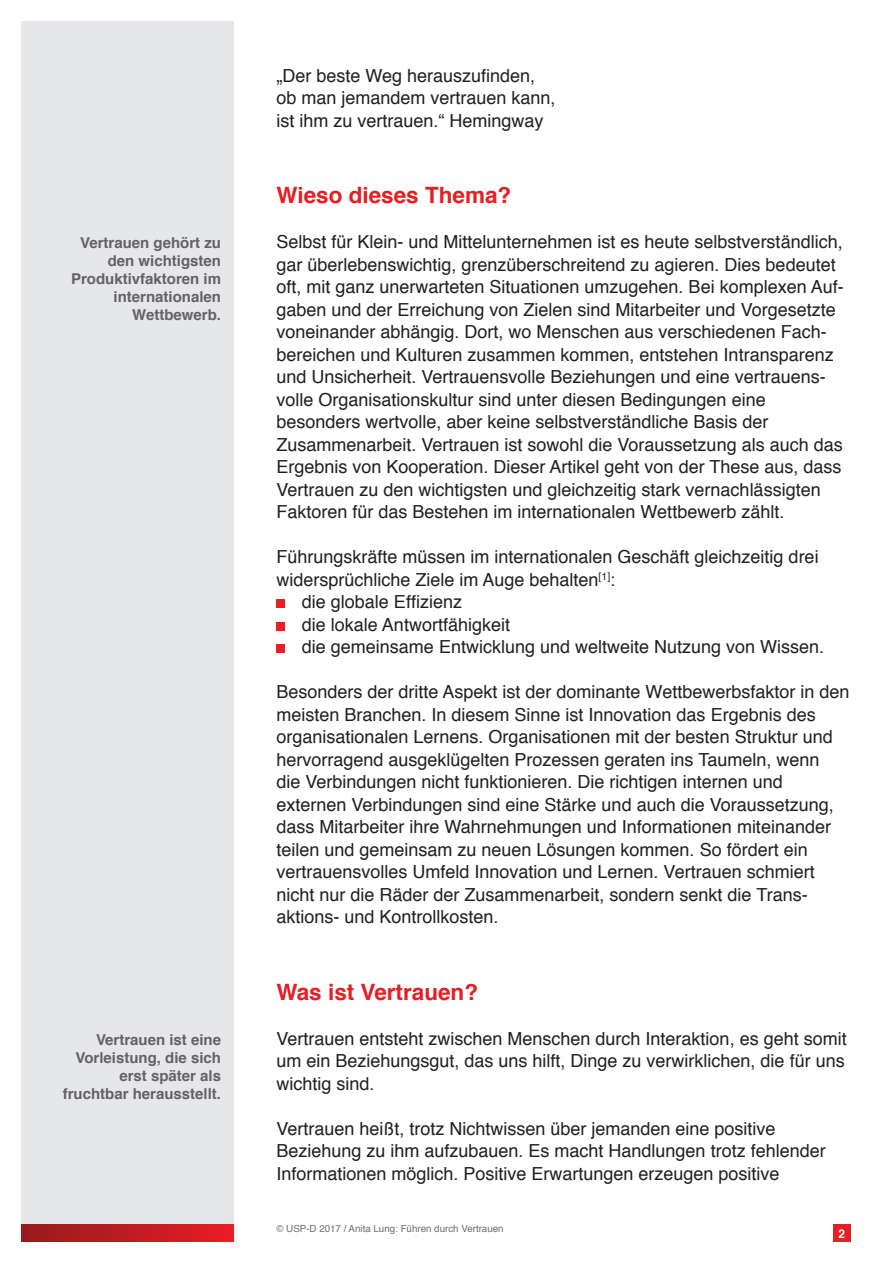
<style>
.page{position:relative;width:893px;height:1263px;background:#fff}
.page>*{position:absolute;margin:0;border:0;box-sizing:border-box;transform-origin:0 0}
.t1{font:700 22.5px "Helvetica";color:#e41f25}
.t2{font:18px/22.5px "Helvetica";color:#231f20}
.t3{font:700 15px/18px "Helvetica";color:#636366;text-align:right}
.t4{font:700 12px "Helvetica";color:#fff}
.t5{font:9.75px "Helvetica";color:#6c6d70}
</style>
<div class="page">
<div style="left:276px;top:600px;width:9px;height:8px;background:#e41f25"></div>
<div style="left:276px;top:622px;width:9px;height:9px;background:#e41f25"></div>
<div style="left:276px;top:645px;width:9px;height:8px;background:#e41f25"></div>
<div style="left:21px;top:21px;width:213px;height:1221px;background:#e6e7e9"></div>
<div style="left:21px;top:1225px;width:213px;height:17px;background:linear-gradient(to right,#951b1e,#e91c24)"></div>
<div style="left:833px;top:1225px;width:17px;height:17px;background:#e41f25"></div>
<p class="t3" style="left:71px;top:234px;width:152px">Vertrauen gehört zu den wichtigsten<br>Produktivfaktoren im internationalen<br>Wettbewerb.</p>
<p class="t3" style="left:63px;top:1030px;width:160px">Vertrauen ist eine<br>Vorleistung, die sich erst später als fruchtbar herausstellt.</p>
<p class="t2" style="left:276px;top:65px;width:281px">„Der beste Weg herauszufinden, ob man jemandem vertrauen kann, ist ihm zu vertrauen.“ Hemingway</p>
<p class="t1" style="left:276px;top:177px;width:236px">Wieso dieses Thema?</p>
<p class="t2" style="left:276px;top:231px;width:569px">Selbst für Klein- und Mittelunternehmen ist es heute selbstverständlich, gar überlebenswichtig, grenzüberschreitend zu agieren. Dies bedeutet oft, mit ganz unerwarteten Situationen umzugehen. Bei komplexen Auf&shy;gaben und der Erreichung von Zielen sind Mitarbeiter und Vorgesetzte voneinander abhängig. Dort, wo Menschen aus verschiedenen Fach&shy;bereichen und Kulturen zusammen kommen, entstehen Intransparenz und Unsicherheit. Vertrauensvolle Beziehungen und eine vertrauens&shy;volle Organisationskultur sind unter diesen Bedingungen eine besonders wertvolle, aber keine selbstverständliche Basis der Zusammenarbeit. Vertrauen ist sowohl die Voraussetzung als auch das Ergebnis von Kooperation. Dieser Artikel geht von der These aus, dass Vertrauen zu den wichtigsten und gleichzeitig stark vernachlässigten Faktoren für das Bestehen im internationalen Wettbewerb zählt.</p>
<p class="t2" style="left:276px;top:546px;width:544px">Führungskräfte müssen im internationalen Geschäft gleichzeitig drei</p>
<p class="t2" style="left:276px;top:569px;width:340px">widersprüchliche Ziele im Auge behalten<sup>[1]</sup>:</p>
<p class="t2" style="left:302px;top:591px;width:162px">die globale Effizienz</p>
<p class="t2" style="left:302px;top:614px;width:210px">die lokale Antwortfähigkeit</p>
<p class="t2" style="left:302px;top:636px;width:524px">die gemeinsame Entwicklung und weltweite Nutzung von Wissen.</p>
<p class="t2" style="left:276px;top:681px;width:574px">Besonders der dritte Aspekt ist der dominante Wettbewerbsfaktor in den meisten Branchen. In diesem Sinne ist Innovation das Ergebnis des organisationalen Lernens. Organisationen mit der besten Struktur und hervorragend ausgeklügelten Prozessen geraten ins Taumeln, wenn<br>die Verbindungen nicht funktionieren. Die richtigen internen und externen Verbindungen sind eine Stärke und auch die Voraussetzung, dass Mitarbeiter ihre Wahrnehmungen und Informationen miteinander teilen und gemeinsam zu neuen Lösungen kommen. So fördert ein vertrauensvolles Umfeld Innovation und Lernen. Vertrauen schmiert nicht nur die Räder der Zusammenarbeit, sondern senkt die Trans&shy;aktions- und Kontrollkosten.</p>
<p class="t1" style="left:276px;top:973px;width:203px">Was ist Vertrauen?</p>
<p class="t2" style="left:276px;top:1028px;width:572px;text-align:justify">Vertrauen entsteht zwischen Menschen durch Interaktion, es geht somit um ein Beziehungsgut, das uns hilft, Dinge zu verwirklichen, die für uns wichtig sind.</p>
<p class="t2" style="left:276px;top:1118px;width:551px">Vertrauen heißt, trotz Nichtwissen über jemanden eine positive<br>Beziehung zu ihm aufzubauen. Es macht Handlungen trotz fehlender<br>Informationen möglich. Positive Erwartungen erzeugen positive</p>
<p class="t5" style="left:276px;top:1221px;width:229px">© USP-D 2017 / Anita Lung: Führen durch Vertrauen</p>
<p class="t4" style="left:839px;top:1224px;width:8px">2</p>
</div>
